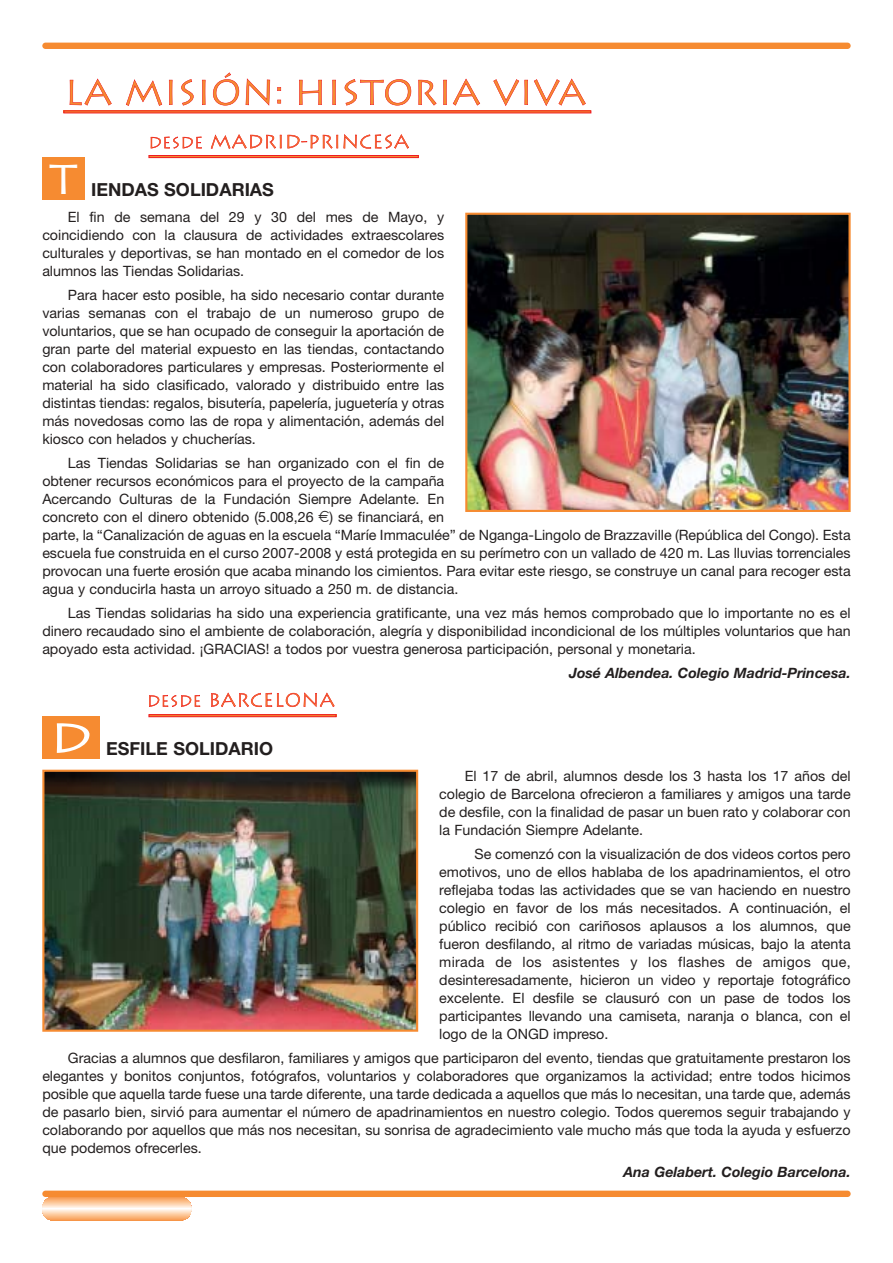
<style>
.page{position:relative;width:893px;height:1263px;background:#fff}
.page>*{position:absolute;margin:0;border:0;box-sizing:border-box;transform-origin:0 0}
.t1{font:42px "Lithos";color:#fff}
.t2{font:42px "Lithos";color:#fff;scale:1.25 1}
.t3{font:700 18px "Helvetica Neue";color:#231f1f}
.t4{font:14.25px/18px "Helvetica Neue";color:#231f1f;text-align:justify}
.t5{font:italic 700 14.25px "Helvetica Neue";color:#231f1f}
.s1{font-family:"Symbeur"}
</style>
<div class="page">
<svg style="left:149px;top:692px;width:185px;height:15px"></svg>
<div style="left:42px;top:43px;width:808px;height:6px;background:#f68b31;border-radius:3px"></div>
<div style="left:64px;top:111px;width:527px;height:2px;border:1px solid #ee1c24"></div>
<div style="left:42px;top:157px;width:43px;height:43px;background:#f68b31"></div>
<div style="left:42px;top:1197px;width:149px;height:23px;background:#f8a260;border-radius:11px"></div>
<div style="left:42px;top:1198px;width:149px;height:22px;background:#f89e55;border-radius:11px"></div>
<div style="left:42px;top:1198px;width:149px;height:21px;background:#f9a35e;border-radius:11px"></div>
<svg style="left:44px;top:1199px;width:146px;height:20px"></svg>
<div style="left:42px;top:1201px;width:149px;height:15px;background:#fcbc87"></div>
<div style="left:42px;top:1202px;width:149px;height:14px;background:#fcc08d"></div>
<div style="left:42px;top:1202px;width:149px;height:13px;background:#fcc595"></div>
<div style="left:42px;top:1203px;width:149px;height:12px;background:#fdc89b"></div>
<div style="left:42px;top:1203px;width:149px;height:11px;background:#fdcea4"></div>
<div style="left:42px;top:1204px;width:149px;height:10px;background:#fdd1ac"></div>
<div style="left:42px;top:1204px;width:149px;height:9px;background:#fed6b4"></div>
<div style="left:42px;top:1205px;width:149px;height:8px;background:#fedabb"></div>
<div style="left:42px;top:1205px;width:149px;height:7px;background:#fee0c4"></div>
<div style="left:42px;top:1206px;width:149px;height:6px;background:#fee4cb"></div>
<div style="left:42px;top:1206px;width:149px;height:5px;background:#ffe9d5"></div>
<hr style="left:42px;top:1207px;width:149px;height:4px;background:#ffecdb">
<hr style="left:42px;top:1207px;width:149px;height:3px;background:#fff1e5">
<hr style="left:42px;top:1208px;width:149px;height:1px;background:#fffcf9">
<hr style="left:42px;top:1209px;width:149px;height:1px;background:#fff">
<svg style="left:70px;top:72px;width:515px;height:34px"></svg>
<div style="left:42px;top:1191px;width:808px;height:6px;background:#f68b31;border-radius:3px"></div>
<img style="left:468px;top:216px;width:379px;height:293px">
<div style="left:465px;top:213px;width:385px;height:299px;border:2px solid #f68b31"></div>
<div style="left:149px;top:155px;width:269px;height:3px;border:1px solid #ee1c24"></div>
<div style="left:149px;top:714px;width:187px;height:3px;border:1px solid #ee1c24"></div>
<img style="left:45px;top:773px;width:370px;height:256px">
<div style="left:42px;top:770px;width:376px;height:262px;border:2px solid #f68b31"></div>
<div style="left:42px;top:717px;width:57px;height:42px;background:#f68b31"></div>
<svg style="left:151px;top:134px;width:258px;height:15px"></svg>
<h1 class="t1" style="left:50px;top:155px;width:29px">t</h1>
<p class="t3" style="left:91px;top:183px;width:184px">IENDAS SOLIDARIAS</p>
<p class="t4" style="left:42px;top:210px;width:403px;text-indent:26px">El fin de semana del 29 y 30 del mes de Mayo, y coincidiendo con la clausura de actividades extraescolares culturales y deportivas, se han montado en el comedor de los alumnos las Tiendas Solidarias.</p>
<p class="t4" style="left:42px;top:288px;width:403px;text-indent:26px">Para hacer esto posible, ha sido necesario contar durante varias semanas con el trabajo de un numeroso grupo de voluntarios, que se han ocupado de conseguir la aportación de gran parte del material expuesto en las tiendas, contactando con colaboradores particulares y empresas. Posteriormente el material ha sido clasificado, valorado y distribuido entre las distintas tiendas: regalos, bisutería, papelería, juguetería y otras más novedosas como las de ropa y alimentación, además del kiosco con helados y chucherías.</p>
<p class="t4" style="left:42px;top:456px;width:809px;text-align:left;text-indent:26px">Las Tiendas Solidarias se han organizado con el fin de<br>obtener recursos económicos para el proyecto de la campaña<br>Acercando Culturas de la Fundación Siempre Adelante. En<br>concreto con el dinero obtenido (5.008,26 <span class="s1">∑</span>) se financiará, en<br>parte, la “Canalización de aguas en la escuela “Maríe Immaculée” de Nganga-Lingolo de Brazzaville (República del Congo). Esta escuela fue construida en el curso 2007-2008 y está protegida en su perímetro con un vallado de 420 m. Las lluvias torrenciales provocan una fuerte erosión que acaba minando los cimientos. Para evitar este riesgo, se construye un canal para recoger esta agua y conducirla hasta un arroyo situado a 250 m. de distancia.</p>
<p class="t4" style="left:42px;top:605px;width:809px;text-indent:26px">Las Tiendas solidarias ha sido una experiencia gratificante, una vez más hemos comprobado que lo importante no es el dinero recaudado sino el ambiente de colaboración, alegría y disponibilidad incondicional de los múltiples voluntarios que han apoyado esta actividad. ¡GRACIAS! a todos por vuestra generosa participación, personal y monetaria.</p>
<p class="t5" style="left:569px;top:668px;width:283px">José Albendea. Colegio Madrid-Princesa.</p>
<h1 class="t2" style="left:49px;top:714px;width:36px">d</h1>
<p class="t3" style="left:106px;top:742px;width:168px">ESFILE SOLIDARIO</p>
<p class="t4" style="left:439px;top:769px;width:413px;text-indent:26px">El 17 de abril, alumnos desde los 3 hasta los 17 años del colegio de Barcelona ofrecieron a familiares y amigos una tarde de desfile, con la finalidad de pasar un buen rato y colaborar con la Fundación Siempre Adelante.</p>
<p class="t4" style="left:439px;top:847px;width:413px;text-indent:35px">Se comenzó con la visualización de dos videos cortos pero emotivos, uno de ellos hablaba de los apadrinamientos, el otro reflejaba todas las actividades que se van haciendo en nuestro colegio en favor de los más necesitados. A continuación, el público recibió con cariñosos aplausos a los alumnos, que fueron desfilando, al ritmo de variadas músicas, bajo la atenta mirada de los asistentes y los flashes de amigos que, desinteresadamente, hicieron un video y reportaje fotográfico excelente. El desfile se clausuró con un pase de todos los participantes llevando una camiseta, naranja o blanca, con el logo de la ONGD impreso.</p>
<p class="t4" style="left:42px;top:1051px;width:809px;text-indent:26px">Gracias a alumnos que desfilaron, familiares y amigos que participaron del evento, tiendas que gratuitamente prestaron los elegantes y bonitos conjuntos, fotógrafos, voluntarios y colaboradores que organizamos la actividad; entre todos hicimos posible que aquella tarde fuese una tarde diferente, una tarde dedicada a aquellos que más lo necesitan, una tarde que, además de pasarlo bien, sirvió para aumentar el número de apadrinamientos en nuestro colegio. Todos queremos seguir trabajando y colaborando por aquellos que más nos necesitan, su sonrisa de agradecimiento vale mucho más que toda la ayuda y esfuerzo que podemos ofrecerles.</p>
<p class="t5" style="left:623px;top:1167px;width:229px">Ana Gelabert. Colegio Barcelona.</p>
</div>
